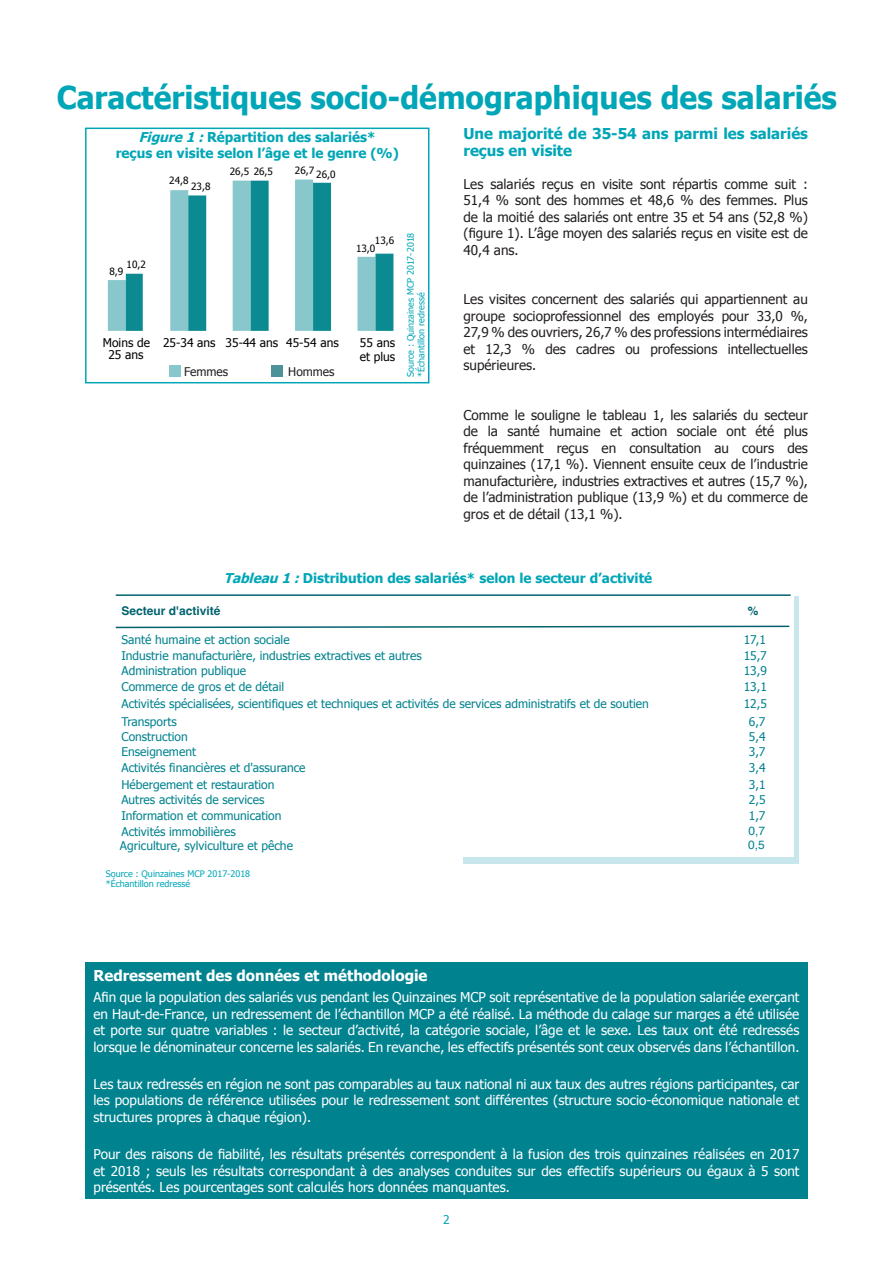
<style>
.page{position:relative;width:893px;height:1263px;background:#fff}
.page>*{position:absolute;margin:0;border:0;box-sizing:border-box;transform-origin:0 0}
.Titre_de_chapitre{font:700 31.5px "Tahoma";color:#00a6b7;scale:.95 1}
.Texte_commentaire{font:700 15px/16.5px "Tahoma";color:#00a6b7}
.Texte_commentaire-2{font:700 15px "Tahoma";color:#fff}
.Texte_commentaire-3{font:13.5px/16.5px "Tahoma";color:#fff;text-align:justify}
.Texte_commentaire-4{font:13.5px/16.5px "Tahoma";color:#231f20;text-align:justify}
.Titre_graphique{font:700 13.5px "Tahoma";color:#00a6b7}
.t1{font:12px "Tahoma";color:#00828f}
.t2{font:12px/12.8px "Tahoma";color:#000002;text-align:center}
.t3{font:700 12px "Helvetica";color:#00636e}
.t4{font:12px "Tahoma";color:#231f20}
.t5{font:12px "Helvetica";color:#00828f}
.t6{font:12px "Tahoma";color:#00a6b7}
.t7{font:10.05px "Tahoma";color:#000002}
.Titre_graphique-2{font:9px "Tahoma";color:#00a6b7}
.s1{font-style:italic}
</style>
<div class="page">
<div style="left:463px;top:596px;width:336px;height:267px;background:#c7e7ed"></div>
<svg style="left:108px;top:180px;width:285px;height:151px"></svg>
<div style="left:170px;top:366px;width:11px;height:11px;background:#88c7cb"></div>
<div style="left:272px;top:366px;width:11px;height:11px;background:#4d9299"></div>
<div style="left:85px;top:128px;width:344px;height:255px;border:2px solid #00a6b7"></div>
<div style="left:77px;top:590px;width:717px;height:267px;background:#fff"></div>
<svg style="left:115px;top:625px;width:675px;height:4px"></svg>
<hr style="left:116px;top:594px;width:675px;height:2px;background:#00636e">
<div style="left:85px;top:963px;width:723px;height:236px;background:#00828f"></div>
<p class="Titre_de_chapitre" style="left:57px;top:76px;width:823px">Caractéristiques socio-démographiques des salariés</p>
<p class="Titre_graphique" style="left:139px;top:127px;width:238px"><span class="s1">Figure1:</span>Répartition des salariés*</p>
<p class="Titre_graphique" style="left:116px;top:143px;width:285px">reçus en visite selon l’âge et le genre (%)</p>
<p class="t7" style="left:169px;top:174px;width:21px">24,8</p>
<p class="t7" style="left:191px;top:180px;width:21px">23,8</p>
<p class="t7" style="left:230px;top:165px;width:45px">26,5 26,5</p>
<p class="t7" style="left:295px;top:163px;width:21px">26,7</p>
<p class="t7" style="left:316px;top:168px;width:21px">26,0</p>
<p class="t7" style="left:127px;top:257px;width:21px">10,2</p>
<p class="t7" style="left:109px;top:264px;width:15px">8,9</p>
<p class="t7" style="left:375px;top:233px;width:21px">13,6</p>
<p class="t7" style="left:356px;top:241px;width:21px">13,0</p>
<p class="t2" style="left:103px;top:335px;width:49px">Moins de<br>25 ans</p>
<p class="t2" style="left:163px;top:335px;width:177px">25-34 ans 35-44 ans 45-54 ans</p>
<p class="t2" style="left:360px;top:335px;width:37px;line-height:14.4px;text-align:left">55 ans et plus</p>
<p class="t4" style="left:184px;top:363px;width:46px">Femmes</p>
<p class="t4" style="left:288px;top:364px;width:48px">Hommes</p>
<p class="Titre_graphique-2" style="left:404px;top:377px;width:146px;rotate:-90deg">Source : Quinzaines MCP 2017-2018</p>
<p class="Titre_graphique-2" style="left:415px;top:377px;width:86px;rotate:-90deg">*Échantillon redressé</p>
<p class="Texte_commentaire" style="left:463px;top:124px;width:346px">Une majorité de 35-54 ans parmi les salariés reçus en visite</p>
<p class="Texte_commentaire-4" style="left:463px;top:175px;width:346px">Les salariés reçus en visite sont répartis comme suit :<br>51,4 % sont des hommes et 48,6 % des femmes. Plus de la moitié des salariés ont entre 35 et 54 ans (52,8 %) (figure 1). L’âge moyen des salariés reçus en visite est de 40,4 ans.</p>
<p class="Texte_commentaire-4" style="left:463px;top:290px;width:346px">Les visites concernent des salariés qui appartiennent au groupe socioprofessionnel des employés pour 33,0 %, 27,9 % des ouvriers, 26,7 % des professions intermédiaires et 12,3 % des cadres ou professions intellectuelles supérieures.</p>
<p class="Texte_commentaire-4" style="left:463px;top:406px;width:346px">Comme le souligne le tableau 1, les salariés du secteur de la santé humaine et action sociale ont été plus fréquemment reçus en consultation au cours des quinzaines (17,1 %). Viennent ensuite ceux de l’industrie manufacturière, industries extractives et autres (15,7 %), de l’administration publique (13,9 %) et du commerce de gros et de détail (13,1 %).</p>
<p class="Titre_graphique" style="left:224px;top:568px;width:430px"><span class="s1">Tableau 1:</span>Distribution des salariés* selon le secteur d’activité</p>
<p class="t3" style="left:121px;top:603px;width:100px">Secteur d'activité</p>
<p class="t3" style="left:748px;top:603px;width:12px">%</p>
<p class="t1" style="left:121px;top:632px;width:170px">Santé humaine et action sociale</p>
<p class="t1" style="left:744px;top:632px;width:24px">17,1</p>
<p class="t1" style="left:121px;top:647px;width:302px">Industrie manufacturière, industries extractives et autres</p>
<p class="t1" style="left:744px;top:647px;width:25px">15,7</p>
<p class="t1" style="left:121px;top:663px;width:126px">Administration publique</p>
<p class="t1" style="left:744px;top:663px;width:25px">13,9</p>
<p class="t1" style="left:121px;top:679px;width:164px">Commerce de gros et de détail</p>
<p class="t1" style="left:744px;top:679px;width:25px">13,1</p>
<p class="t1" style="left:121px;top:696px;width:529px">Activités spécialisées, scientifiques et techniques et activités de services administratifs et de soutien</p>
<p class="t1" style="left:744px;top:696px;width:25px">12,5</p>
<p class="t1" style="left:121px;top:713px;width:57px">Transports</p>
<p class="t1" style="left:749px;top:713px;width:18px">6,7</p>
<p class="t1" style="left:121px;top:729px;width:68px">Construction</p>
<p class="t1" style="left:749px;top:729px;width:18px">5,4</p>
<p class="t1" style="left:121px;top:760px;width:186px">Activités financières et d'assurance</p>
<p class="t1" style="left:749px;top:760px;width:18px">3,4</p>
<p class="t1" style="left:121px;top:744px;width:76px">Enseignement</p>
<p class="t1" style="left:749px;top:744px;width:18px">3,7</p>
<p class="t1" style="left:121px;top:776px;width:154px">Hébergement et restauration</p>
<p class="t1" style="left:749px;top:776px;width:18px">3,1</p>
<p class="t1" style="left:121px;top:792px;width:144px">Autres activités de services</p>
<p class="t1" style="left:749px;top:792px;width:18px">2,5</p>
<p class="t1" style="left:121px;top:807px;width:162px">Information et communication</p>
<p class="t1" style="left:749px;top:807px;width:18px">1,7</p>
<p class="t1" style="left:121px;top:823px;width:116px">Activités immobilières</p>
<p class="t5" style="left:748px;top:836px;width:18px">0,5</p>
<p class="t5" style="left:749px;top:821px;width:18px">0,7</p>
<p class="t1" style="left:120px;top:837px;width:174px">Agriculture, sylviculture et pêche</p>
<p class="Titre_graphique-2" style="left:106px;top:867px;width:146px">Source : Quinzaines MCP 2017-2018</p>
<p class="Titre_graphique-2" style="left:106px;top:878px;width:86px">*Échantillon redressé</p>
<p class="Texte_commentaire-2" style="left:94px;top:965px;width:335px">Redressement des données et méthodologie</p>
<p class="Texte_commentaire-3" style="left:94px;top:988px;width:707px">Afin que la population des salariés vus pendant les Quinzaines MCP soit représentative de la population salariée exerçant en Haut-de-France, un redressement de l’échantillon MCP a été réalisé. La méthode du calage sur marges a été utilisée et porte sur quatre variables : le secteur d’activité, la catégorie sociale, l’âge et le sexe. Les taux ont été redressés lorsque le dénominateur concerne les salariés. En revanche, les effectifs présentés sont ceux observés dans l’échantillon.</p>
<p class="Texte_commentaire-3" style="left:94px;top:1075px;width:707px">Les taux redressés en région ne sont pas comparables au taux national ni aux taux des autres régions participantes, car les populations de référence utilisées pour le redressement sont différentes (structure socio-économique nationale et structures propres à chaque région).</p>
<p class="Texte_commentaire-3" style="left:94px;top:1145px;width:707px">Pour des raisons de fiabilité, les résultats présentés correspondent à la fusion des trois quinzaines réalisées en 2017 et 2018 ; seuls les résultats correspondant à des analyses conduites sur des effectifs supérieurs ou égaux à 5 sont présentés. Les pourcentages sont calculés hors données manquantes.</p>
<p class="t6" style="left:443px;top:1212px;width:8px">2</p>
</div>
